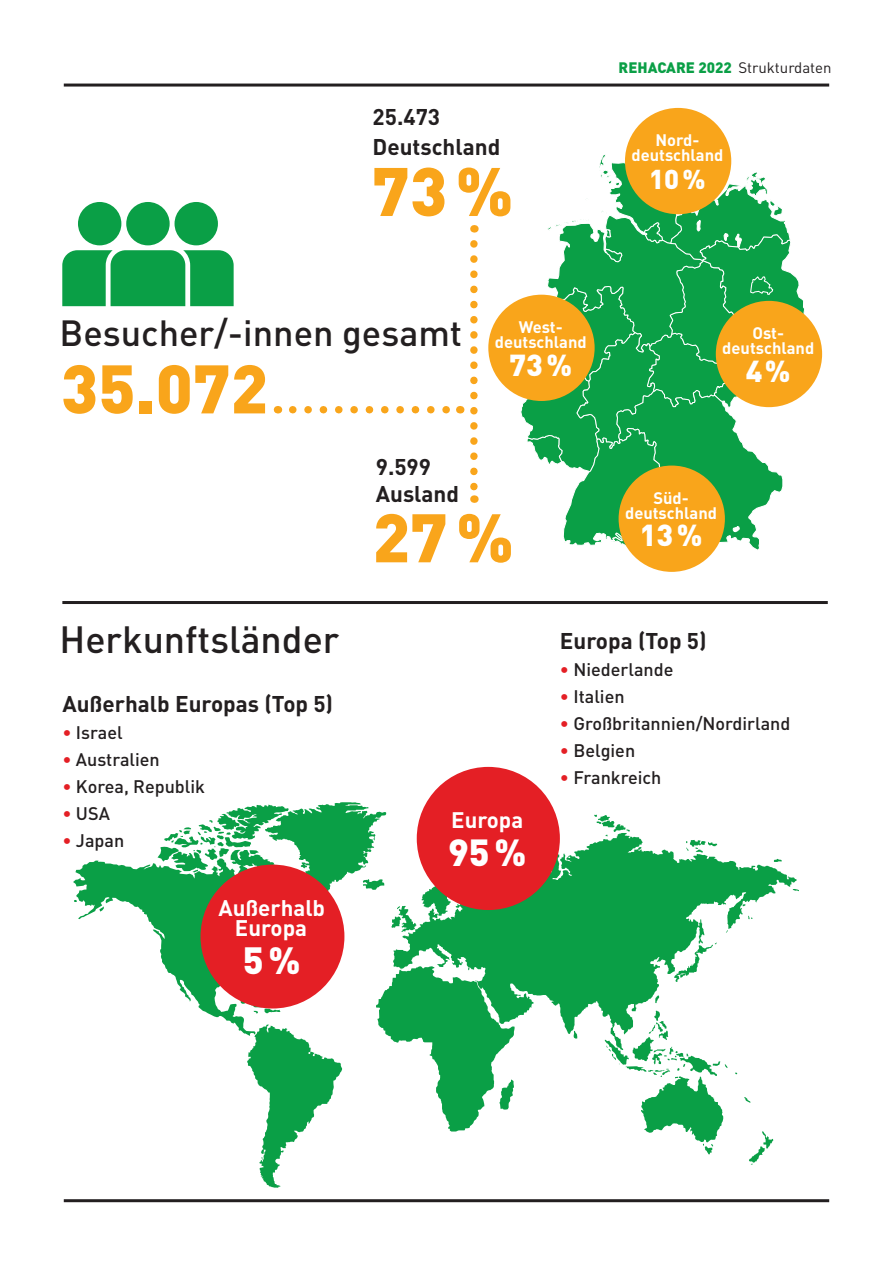
<style>
.page{position:relative;width:893px;height:1263px;background:#fff}
.page>*{position:absolute;margin:0;border:0;box-sizing:border-box;transform-origin:0 0}
.t1{font:900 67.5px "DIN Pro";color:#f9a51b}
.t2{font:500 37.5px "DIN Pro";color:#231f20}
.t3{font:900 37.5px "DIN Pro";color:#fff}
.t4{font:900 37.35px "DIN Pro";color:#fff}
.t5{font:500 36px "DIN Pro";color:#231f20}
.t6{font:900 30px "DIN Pro";color:#fff}
.t7{font:900 27px "DIN Pro";color:#fff}
.t8{font:700 22.5px/27px "DIN Pro";color:#231f20}
.t9{font:700 22.35px/20.2px "DIN Pro";color:#fff;text-align:center}
.t10{font:700 22.2px "DIN Pro";color:#fff}
.t11{font:500 18px "DIN Pro";color:#231f20}
.t12{font:700 16.5px/15px "DIN Pro";color:#fff;text-align:center}
.t13{font:15px "DIN Pro";color:#231f20}
.s1{font-weight:900;color:#0a9f46}
.s2{color:#e41f25}
</style>
<div class="page">
<svg style="left:73px;top:802px;width:726px;height:386px"></svg>
<div style="left:201px;top:864px;width:143px;height:144px;background:#e41f25;border-radius:50%"></div>
<div style="left:417px;top:767px;width:143px;height:143px;background:#e41f25;border-radius:50%"></div>
<svg style="left:470px;top:244px;width:8px;height:259px"></svg>
<svg style="left:293px;top:406px;width:157px;height:7px"></svg>
<div style="left:78px;top:202px;width:43px;height:43px;background:#0a9f46;border-radius:50%"></div>
<div style="left:175px;top:202px;width:43px;height:43px;background:#0a9f46;border-radius:50%"></div>
<svg style="left:62px;top:250px;width:172px;height:56px;background:#1ca654"></svg>
<div style="left:126px;top:202px;width:44px;height:43px;background:#0a9f46;border-radius:50%"></div>
<svg style="left:515px;top:153px;width:303px;height:410px"></svg>
<div style="left:488px;top:295px;width:107px;height:106px;background:#f9a51b;border-radius:50%"></div>
<div style="left:625px;top:108px;width:106px;height:106px;background:#f9a51b;border-radius:50%"></div>
<div style="left:716px;top:301px;width:106px;height:106px;background:#f9a51b;border-radius:50%"></div>
<div style="left:619px;top:466px;width:106px;height:106px;background:#f9a51b;border-radius:50%"></div>
<hr style="left:64px;top:84px;width:765px;height:3px;background:#231f20">
<hr style="left:62px;top:601px;width:766px;height:3px;background:#231f20">
<hr style="left:64px;top:1199px;width:765px;height:3px;background:#231f20">
<p class="t8" style="left:373px;top:101px;width:129px;line-height:30px">25.473<br>Deutschland</p>
<h1 class="t1" style="left:372px;top:146px;width:143px">73%</h1>
<p class="t13" style="left:619px;top:58px;width:214px"><span class="s1">REHACARE 2022</span> Strukturdaten</p>
<p class="t12" style="left:631px;top:132px;width:94px">Nord&shy;deutschland</p>
<h3 class="t7" style="left:649px;top:161px;width:58px">10%</h3>
<h3 class="t5" style="left:60px;top:309px;width:404px">Besucher/-innen gesamt</h3>
<p class="t12" style="left:495px;top:319px;width:94px">West&shy;deutschland</p>
<h3 class="t6" style="left:509px;top:344px;width:64px">73%</h3>
<h1 class="t1" style="left:61px;top:343px;width:209px">35.072</h1>
<p class="t8" style="left:376px;top:453px;width:85px">9.599<br>Ausland</p>
<h1 class="t1" style="left:373px;top:492px;width:143px">27%</h1>
<p class="t12" style="left:722px;top:325px;width:94px">Ost&shy;deutschland</p>
<h3 class="t6" style="left:746px;top:350px;width:46px">4%</h3>
<p class="t12" style="left:625px;top:489px;width:94px">Süd&shy;deutschland</p>
<h3 class="t6" style="left:640px;top:515px;width:64px">13%</h3>
<h2 class="t2" style="left:60px;top:614px;width:281px">Herkunftsländer</h2>
<p class="t8" style="left:62px;top:689px;width:272px">Außerhalb Europas (Top 5)</p>
<p class="t11" style="left:62px;top:720px;width:62px"><span class="s2">•</span> Israel</p>
<p class="t11" style="left:62px;top:747px;width:99px"><span class="s2">•</span> Australien</p>
<p class="t11" style="left:62px;top:774px;width:144px"><span class="s2">•</span> Korea, Republik</p>
<p class="t11" style="left:62px;top:801px;width:49px"><span class="s2">•</span> USA</p>
<p class="t11" style="left:62px;top:828px;width:63px"><span class="s2">•</span> Japan</p>
<p class="t9" style="left:218px;top:897px;width:108px">Außerhalb<br>Europa</p>
<h2 class="t3" style="left:243px;top:935px;width:59px">5%</h2>
<p class="t10" style="left:451px;top:805px;width:73px">Europa</p>
<h3 class="t4" style="left:448px;top:827px;width:80px">95%</h3>
<p class="t8" style="left:560px;top:626px;width:148px">Europa (Top 5)</p>
<p class="t11" style="left:560px;top:657px;width:115px"><span class="s2">•</span> Niederlande</p>
<p class="t11" style="left:560px;top:684px;width:66px"><span class="s2">•</span> Italien</p>
<p class="t11" style="left:560px;top:711px;width:232px"><span class="s2">•</span> Großbritannien/Nordirland</p>
<p class="t11" style="left:560px;top:738px;width:77px"><span class="s2">•</span> Belgien</p>
<p class="t11" style="left:560px;top:765px;width:103px"><span class="s2">•</span> Frankreich</p>
</div>
